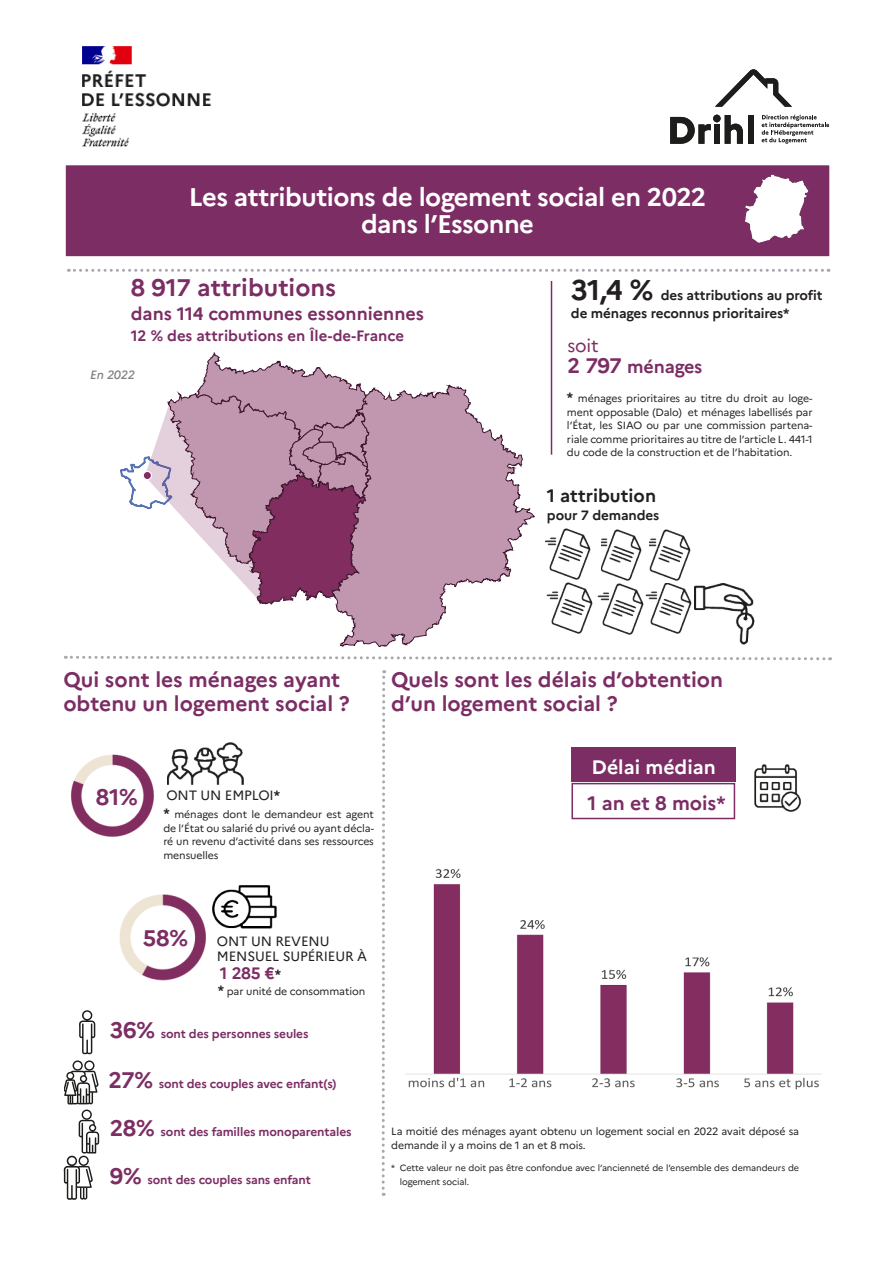
<style>
.page{position:relative;width:893px;height:1263px;background:#fff}
.page>*{position:absolute;margin:0;border:0;box-sizing:border-box;transform-origin:0 0}
.Grand_titre_infograp{font:700 25.5px "Marianne";letter-spacing:-.02em;color:#fff}
.Titre_inter_chiffre{font:700 24px "Marianne";color:#7b2d64}
.Texte_9pt_Infographi{font:700 22.5px "Marianne";color:#7b2d64}
.Titre_inter_chiffre-2{font:700 21px/24px "Marianne";color:#7b2d64}
.Titre_inter_chiffre-3{font:700 19.5px "Marianne";color:#fff}
.Titre_inter_chiffre-4{font:700 19.5px "Marianne";color:#7b2d64}
.Titre_inter_chiffre-5{font:700 18px "Marianne";color:#7b2d64}
.Titre_inter_chiffre-6{font:700 18px "Marianne";color:#231f20}
.chiffre_marianne_ver{font:700 18px "Marianne";letter-spacing:-.01em;color:#7b2d64}
.Texte_9pt_Infographi-2{font:18px "Marianne";color:#7b2d64}
.Texte_9pt_Infographi-3{font:700 16.5px "Marianne";color:#7b2d64}
.Titre_inter_chiffre-7{font:700 15px "Marianne";color:#7b2d64}
.chiffre_marianne_ver-2{font:700 13.5px "Marianne";letter-spacing:-.01em;color:#231f20}
.Texte_9pt_Infographi-4{font:13.5px "Marianne";letter-spacing:-.01em;color:#231f20}
.Texte_9pt_Infographi-5{font:700 13.5px "Marianne";letter-spacing:-.01em;color:#231f20}
.Texte_9pt_Infographi-6{font:700 12px "Marianne";letter-spacing:-.01em;color:#7b2d64}
.Texte_9pt_Infographi-7{font:italic 500 12px "Marianne";letter-spacing:-.02em;color:#808285}
.chiffre_marianne_ver-3{font:10.5px/13.5px "Marianne";letter-spacing:-.01em;color:#231f20;text-align:justify}
.t1{font:9px/13.5px "Marianne";letter-spacing:-.01em;color:#231f20}
.s1{font-size:28.5px}
.s2{font-size:21px}
.s3{font-weight:700;font-size:13.5px}
.s4{font-weight:700}
.s5{font-size:13.5px;color:#231f20}
.s6{font-size:22.5px}
</style>
<div class="page">
<svg style="left:670px;top:117px;width:41px;height:27px"></svg>
<div style="left:713px;top:115px;width:8px;height:7px;background:#1d1d1c;border-radius:50%"></div>
<div style="left:714px;top:124px;width:6px;height:20px;background:#1d1d1c"></div>
<svg style="left:725px;top:115px;width:18px;height:29px"></svg>
<div style="left:748px;top:115px;width:5px;height:29px;background:#1d1d1c"></div>
<svg style="left:715px;top:69px;width:77px;height:38px"></svg>
<svg style="left:762px;top:115px;width:67px;height:29px"></svg>
<div style="left:65px;top:165px;width:765px;height:92px;background:#7b2d64"></div>
<div style="left:65px;top:164px;width:765px;height:93px;border:1px solid #fff"></div>
<svg style="left:68px;top:269px;width:761px;height:3px"></svg>
<svg style="left:65px;top:655px;width:765px;height:6px"></svg>
<hr style="left:551px;top:281px;width:1px;height:174px;background:#7b2d64">
<svg style="left:381px;top:670px;width:5px;height:526px"></svg>
<svg style="left:79px;top:1010px;width:16px;height:44px"></svg>
<svg style="left:64px;top:1060px;width:35px;height:140px"></svg>
<img style="left:168px;top:743px;width:75px;height:42px">
<img style="left:212px;top:885px;width:65px;height:44px">
<div style="left:571px;top:747px;width:165px;height:35px;background:#7b2d64"></div>
<div style="left:571px;top:783px;width:164px;height:36px;border:2px solid #7b2d64"></div>
<img style="left:754px;top:765px;width:47px;height:46px">
<img style="left:70px;top:754px;width:84px;height:83px">
<img style="left:695px;top:583px;width:59px;height:62px">
<img style="left:601px;top:529px;width:41px;height:51px">
<img style="left:650px;top:530px;width:40px;height:51px">
<img style="left:598px;top:583px;width:93px;height:51px">
<img style="left:545px;top:529px;width:46px;height:51px">
<img style="left:547px;top:583px;width:46px;height:51px">
<svg style="left:339px;top:384px;width:195px;height:263px"></svg>
<svg style="left:512px;top:481px;width:8px;height:5px"></svg>
<svg style="left:507px;top:464px;width:14px;height:10px"></svg>
<svg style="left:395px;top:634px;width:12px;height:11px"></svg>
<svg style="left:432px;top:617px;width:10px;height:11px"></svg>
<svg style="left:493px;top:580px;width:7px;height:2px"></svg>
<svg style="left:442px;top:589px;width:3px;height:6px"></svg>
<svg style="left:505px;top:549px;width:6px;height:13px"></svg>
<svg style="left:427px;top:392px;width:9px;height:5px"></svg>
<svg style="left:417px;top:394px;width:4px;height:3px"></svg>
<svg style="left:120px;top:353px;width:259px;height:264px"></svg>
<svg style="left:342px;top:637px;width:6px;height:10px"></svg>
<div style="left:143px;top:471px;width:8px;height:9px;background:#822d60;border-radius:50%"></div>
<div style="left:143px;top:471px;width:9px;height:9px;border:1px solid #fff;border-radius:50%"></div>
<img style="left:405px;top:869px;width:417px;height:221px">
<img style="left:119px;top:894px;width:87px;height:87px">
<img style="left:714px;top:164px;width:116px;height:93px">
<img style="left:82px;top:46px;width:130px;height:101px">
<p class="Grand_titre_infograp" style="left:189px;top:177px;width:519px">Les attributions de logement social en 2022</p>
<p class="Grand_titre_infograp" style="left:361px;top:204px;width:175px">dans l’Essonne</p>
<p class="Titre_inter_chiffre" style="left:131px;top:269px;width:207px">8 917 attributions</p>
<p class="Titre_inter_chiffre-5" style="left:131px;top:299px;width:295px">dans 114 communes essonniennes</p>
<p class="Titre_inter_chiffre-7" style="left:131px;top:324px;width:275px">12 % des attributions en Île-de-France</p>
<p class="Texte_9pt_Infographi-7" style="left:90px;top:365px;width:46px">En 2022</p>
<p class="chiffre_marianne_ver-2" style="left:571px;top:285px;width:253px"><span class="s1">31,4 %</span> des attributions au profit</p>
<p class="chiffre_marianne_ver-2" style="left:571px;top:303px;width:220px">de ménages reconnus prioritaires*</p>
<p class="Texte_9pt_Infographi-2" style="left:568px;top:332px;width:33px">soit</p>
<p class="chiffre_marianne_ver" style="left:568px;top:353px;width:136px"><span class="s2">2 797</span> ménages</p>
<p class="chiffre_marianne_ver-3" style="left:567px;top:391px;width:247px"><span class="s3">*</span> ménages prioritaires au titre du droit au loge&shy;ment opposable (Dalo) et ménages labellisés par l’État, les SIAO ou par une commission partena&shy;riale comme prioritaires au titre de l’article L. 441-1 du code de la construction et de l’habitation.</p>
<p class="Titre_inter_chiffre-6" style="left:547px;top:481px;width:111px">1 attribution</p>
<p class="Texte_9pt_Infographi-5" style="left:547px;top:505px;width:114px">pour 7 demandes</p>
<p class="Titre_inter_chiffre-2" style="left:63px;top:665px;width:288px">Qui sont les ménages ayant obtenu un logement social ?</p>
<p class="Texte_9pt_Infographi" style="left:96px;top:779px;width:43px">81%</p>
<p class="Texte_9pt_Infographi-4" style="left:166px;top:785px;width:115px">ONT UN EMPLOI<span class="s4">*</span></p>
<p class="chiffre_marianne_ver-3" style="left:163px;top:807px;width:212px"><span class="s3">*</span> ménages dont le demandeur est agent de l’État ou salarié du privé ou ayant décla&shy;ré un revenu d’activité dans ses ressources mensuelles</p>
<p class="Titre_inter_chiffre-2" style="left:391px;top:665px;width:333px">Quels sont les délais d’obtention</p>
<p class="Titre_inter_chiffre-2" style="left:391px;top:689px;width:228px">d’un logement social ?</p>
<p class="Titre_inter_chiffre-3" style="left:591px;top:752px;width:126px">Délai médian</p>
<p class="Titre_inter_chiffre-4" style="left:588px;top:788px;width:140px">1 an et 8 mois*</p>
<p class="Texte_9pt_Infographi" style="left:143px;top:920px;width:47px">58%</p>
<p class="Texte_9pt_Infographi-4" style="left:217px;top:930px;width:114px">ONT UN REVENU</p>
<p class="Texte_9pt_Infographi-4" style="left:217px;top:945px;width:152px">MENSUEL SUPÉRIEUR À</p>
<p class="Texte_9pt_Infographi-3" style="left:220px;top:960px;width:63px">1 285 €<span class="s5">*</span></p>
<p class="chiffre_marianne_ver-3" style="left:218px;top:984px;width:149px"><span class="s3">*</span> par unité de consommation</p>
<p class="Texte_9pt_Infographi-6" style="left:110px;top:1024px;width:200px"><span class="s6">36%</span> sont des personnes seules</p>
<p class="Texte_9pt_Infographi-6" style="left:108px;top:1075px;width:230px"><span class="s6">27%</span> sont des couples avec enfant(s)</p>
<p class="Texte_9pt_Infographi-6" style="left:110px;top:1122px;width:243px"><span class="s6">28%</span> sont des familles monoparentales</p>
<p class="Texte_9pt_Infographi-6" style="left:110px;top:1170px;width:203px"><span class="s6">9%</span> sont des couples sans enfant</p>
<p class="chiffre_marianne_ver-3" style="left:391px;top:1124px;width:409px">La moitié des ménages ayant obtenu un logement social en 2022 avait déposé sa demande il y a moins de 1 an et 8 mois.</p>
<p class="t1" style="left:400px;top:1161px;width:401px;text-indent:-9px">* Cette valeur ne doit pas être confondue avec l’ancienneté de l’ensemble des demandeurs de logement social.</p>
</div>
